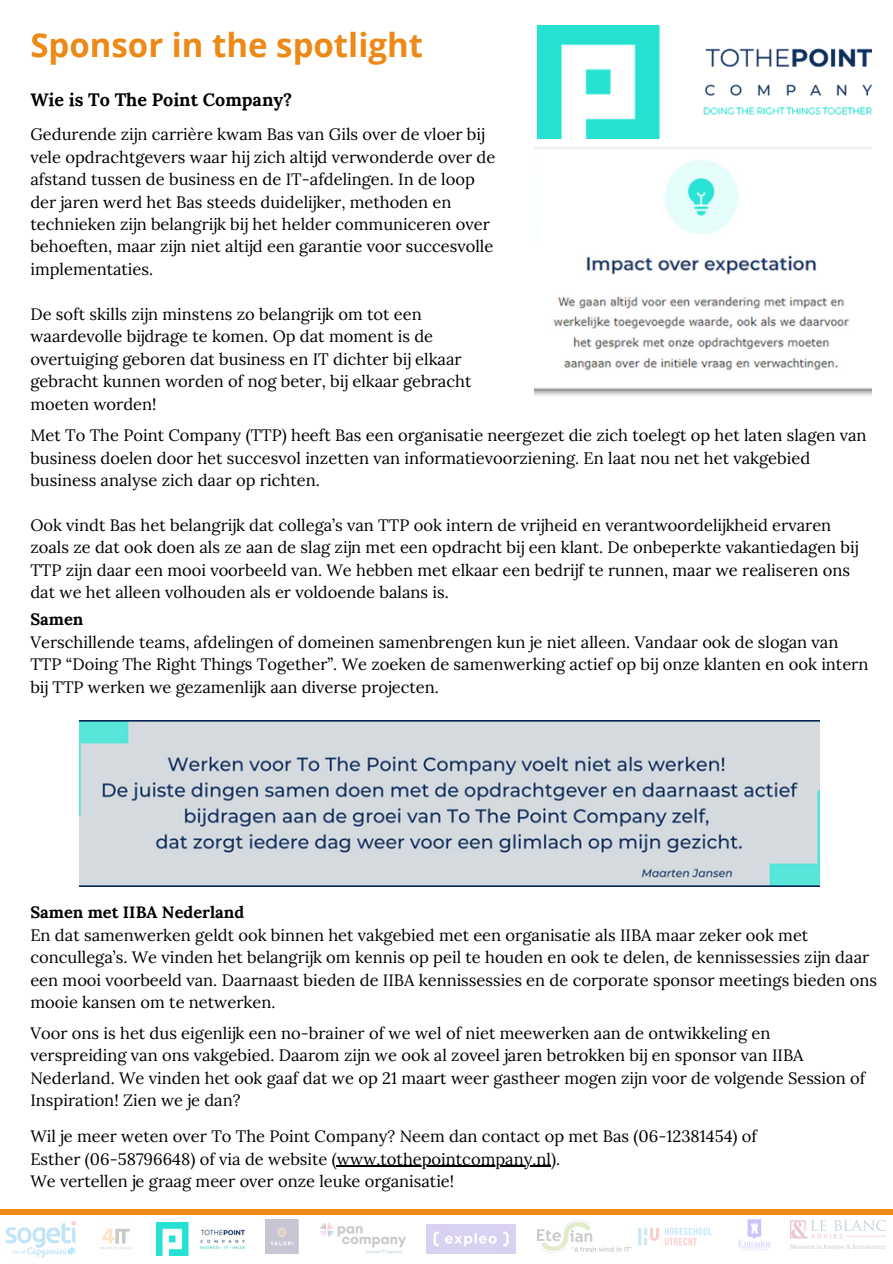
<style>
.page{position:relative;width:893px;height:1264px;background:#fff}
.page>*{position:absolute;margin:0;border:0;box-sizing:border-box;transform-origin:0 0}
.t1{font:700 33px "Open Sans";color:#ed8917}
.t2{font:700 18px "Lora";color:#000}
.t3{font:16.5px/22.5px "Lora";color:#000}
.t4{font:700 16.5px "Lora";color:#000}
</style>
<div class="page">
<div style="left:0;top:1209px;width:892px;height:5px;background:#ed8917"></div>
<img style="left:6px;top:1221px;width:70px;height:36px">
<img style="left:156px;top:1222px;width:88px;height:33px">
<img style="left:790px;top:1220px;width:94px;height:29px">
<img style="left:426px;top:1224px;width:89px;height:29px">
<img style="left:738px;top:1219px;width:32px;height:32px">
<img style="left:100px;top:1228px;width:32px;height:22px">
<img style="left:320px;top:1223px;width:85px;height:30px">
<img style="left:626px;top:1214px;width:97px;height:35px">
<img style="left:266px;top:1219px;width:32px;height:34px">
<img style="left:537px;top:1220px;width:94px;height:32px">
<img style="left:79px;top:720px;width:740px;height:166px">
<img style="left:534px;top:147px;width:337px;height:249px">
<hr style="left:337px;top:1165px;width:214px;height:1px;background:#000">
<img style="left:537px;top:25px;width:334px;height:114px">
<h1 class="t1" style="left:30px;top:21px;width:394px">Sponsor in the spotlight</h1>
<p class="t2" style="left:30px;top:88px;width:263px">Wie is To The Point Company?</p>
<p class="t3" style="left:30px;top:123px;width:466px">Gedurende zijn carrière kwam Bas van Gils over de vloer bij vele opdrachtgevers waar hij zich altijd verwonderde over de afstand tussen de business en de IT-afdelingen. In de loop der jaren werd het Bas steeds duidelijker, methoden en technieken zijn belangrijk bij het helder communiceren over behoeften, maar zijn niet altijd een garantie voor succesvolle implementaties.</p>
<p class="t3" style="left:30px;top:303px;width:442px">De soft skills zijn minstens zo belangrijk om tot een waardevolle bijdrage te komen. Op dat moment is de overtuiging geboren dat business en IT dichter bij elkaar gebracht kunnen worden of nog beter, bij elkaar gebracht moeten worden!</p>
<p class="t3" style="left:30px;top:424px;width:837px">Met To The Point Company (TTP) heeft Bas een organisatie neergezet die zich toelegt op het laten slagen van business doelen door het succesvol inzetten van informatievoorziening. En laat nou net het vakgebied business analyse zich daar op richten.</p>
<p class="t3" style="left:30px;top:513px;width:829px">Ook vindt Bas het belangrijk dat collega’s van TTP ook intern de vrijheid en verantwoordelijkheid ervaren zoals ze dat ook doen als ze aan de slag zijn met een opdracht bij een klant. De onbeperkte vakantiedagen bij TTP zijn daar een mooi voorbeeld van. We hebben met elkaar een bedrijf te runnen, maar we realiseren ons dat we het alleen volhouden als er voldoende balans is.</p>
<p class="t4" style="left:30px;top:608px;width:54px">Samen</p>
<p class="t3" style="left:30px;top:630px;width:839px">Verschillende teams, afdelingen of domeinen samenbrengen kun je niet alleen. Vandaar ook de slogan van<br>TTP “Doing The Right Things Together”. We zoeken de samenwerking actief op bij onze klanten en ook intern bij TTP werken we gezamenlijk aan diverse projecten.</p>
<p class="t4" style="left:30px;top:901px;width:215px">Samen met IIBA Nederland</p>
<p class="t3" style="left:30px;top:923px;width:848px">En dat samenwerken geldt ook binnen het vakgebied met een organisatie als IIBA maar zeker ook met concullega’s. We vinden het belangrijk om kennis op peil te houden en ook te delen, de kennissessies zijn daar een mooi voorbeeld van. Daarnaast bieden de IIBA kennissessies en de corporate sponsor meetings bieden ons mooie kansen om te netwerken.</p>
<p class="t3" style="left:30px;top:1021px;width:836px">Voor ons is het dus eigenlijk een no-brainer of we wel of niet meewerken aan de ontwikkeling en verspreiding van ons vakgebied. Daarom zijn we ook al zoveel jaren betrokken bij en sponsor van IIBA Nederland. We vinden het ook gaaf dat we op 21 maart weer gastheer mogen zijn voor de volgende Session of Inspiration! Zien we je dan?</p>
<p class="t3" style="left:30px;top:1124px;width:728px">Wil je meer weten over To The Point Company? Neem dan contact op met Bas (06-12381454) of<br>Esther (06-58796648) of via de website (www.tothepointcompany.nl).<br>We vertellen je graag meer over onze leuke organisatie!</p>
</div>
